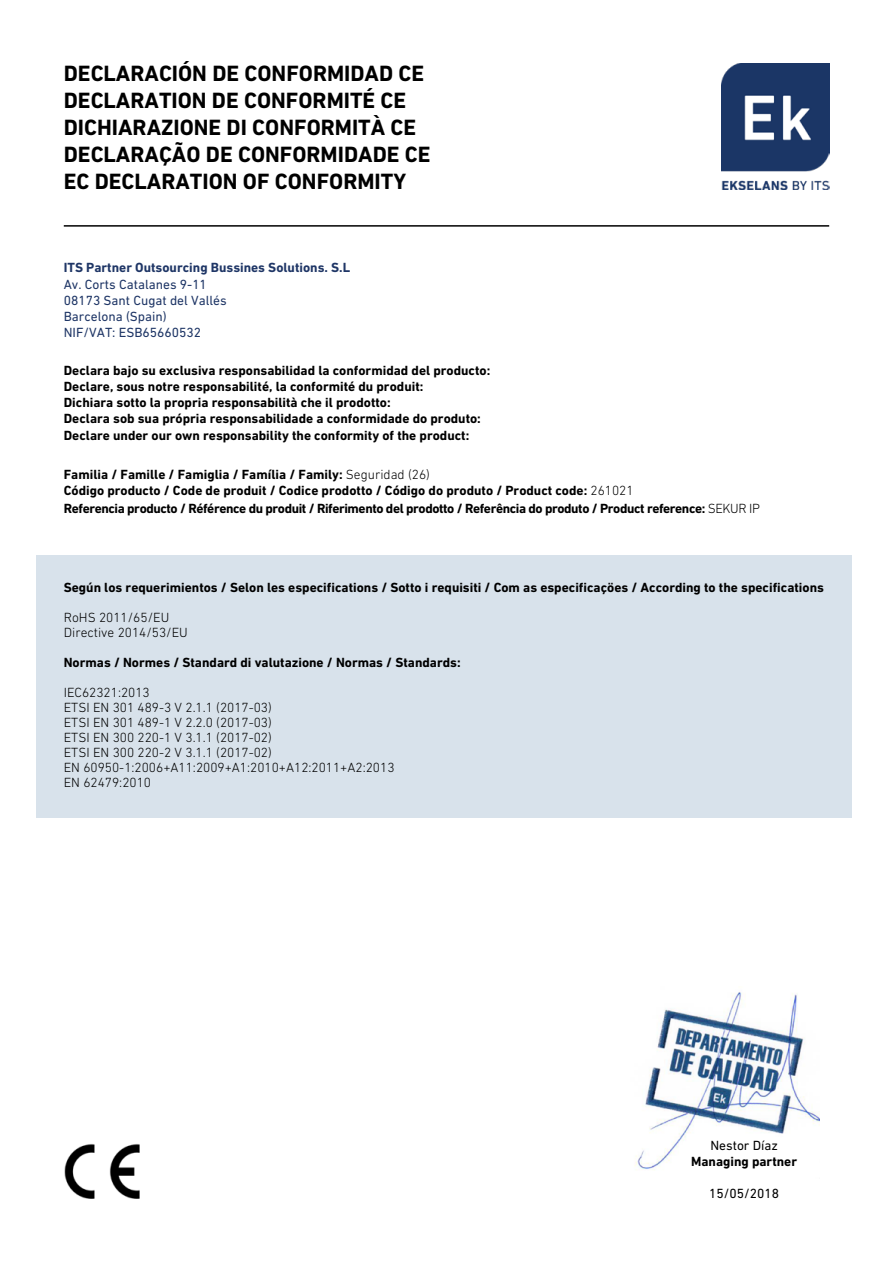
<style>
.page{position:relative;width:893px;height:1263px;background:#fff}
.page>*{position:absolute;margin:0;border:0;box-sizing:border-box;transform-origin:0 0}
.t1{font:700 22.5px/27px "DIN Next LT Pro";color:#000}
.t2{font:700 13.5px/16.2px "DIN Next LT Pro";color:#000}
.t3{font:300 13.5px/15px "DIN Next LT Pro";color:#000}
.t4{font:700 13.5px "DIN Next LT Pro";letter-spacing:-.03em;color:#000}
.t5{font:13.5px/16.2px "DIN Next LT Pro";color:#1f3666}
.t6{font:700 13.5px "DIN Next LT Pro";color:#1f3666}
.t7{font:13.5px "DIN Next LT Pro";color:#000}
.s1{font-weight:300}
</style>
<div class="page">
<img style="left:721px;top:64px;width:108px;height:125px">
<hr style="left:64px;top:225px;width:765px;height:2px;background:#000">
<div style="left:37px;top:555px;width:815px;height:263px;background:#d8e2eb"></div>
<img style="left:635px;top:992px;width:184px;height:178px">
<img style="left:64px;top:1144px;width:76px;height:55px">
<h1 class="t1" style="left:64px;top:59px;width:368px">DECLARACIÓN DE CONFORMIDAD CE<br>DECLARATION DE CONFORMITÉ CE<br>DICHIARAZIONE DI CONFORMITÀ CE<br>DECLARAÇÃO DE CONFORMIDADE CE<br>EC DECLARATION OF CONFORMITY</h1>
<p class="t6" style="left:64px;top:260px;width:288px">ITS Partner Outsourcing Bussines Solutions. S.L</p>
<p class="t5" style="left:64px;top:276px;width:164px">Av. Corts Catalanes 9-11<br>08173 Sant Cugat del Vallés<br>Barcelona (Spain)<br>NIF/VAT: ESB65660532</p>
<p class="t2" style="left:64px;top:362px;width:428px">Declara bajo su exclusiva responsabilidad la conformidad del producto:<br>Declare, sous notre responsabilité, la conformité du produit:<br>Dichiara sotto la propria responsabilità che il prodotto:<br>Declara sob sua própria responsabilidade a conformidade do produto:<br>Declare under our own responsability the conformity of the product:</p>
<p class="t2" style="left:64px;top:466px;width:571px">Familia / Famille / Famiglia / Família / Family: <span class="s1">Seguridad (26)<br></span>Código producto / Code de produit / Codice prodotto / Código do produto / Product code: <span class="s1">261021</span></p>
<p class="t4" style="left:64px;top:500px;width:698px">Referencia producto / Référence du produit / Riferimento del prodotto / Referência do produto / Product reference: <span class="s1">SEKUR IP</span></p>
<p class="t2" style="left:64px;top:579px;width:762px">Según los requerimientos / Selon les especifications / Sotto i requisiti / Com as especificaçöes / According to the specifications</p>
<p class="t3" style="left:64px;top:610px;width:126px">RoHS 2011/65/EU<br>Directive 2014/53/EU</p>
<p class="t2" style="left:64px;top:654px;width:398px">Normas / Normes / Standard di valutazione / Normas / Standards:</p>
<p class="t3" style="left:64px;top:685px;width:332px">IEC62321:2013<br>ETSI EN 301 489-3 V 2.1.1 (2017-03)<br>ETSI EN 301 489-1 V 2.2.0 (2017-03)<br>ETSI EN 300 220-1 V 3.1.1 (2017-02)<br>ETSI EN 300 220-2 V 3.1.1 (2017-02)<br>EN 60950-1:2006+A11:2009+A1:2010+A12:2011+A2:2013<br>EN 62479:2010</p>
<p class="t7" style="left:710px;top:1137px;width:69px">Nestor Díaz</p>
<p class="t2" style="left:691px;top:1153px;width:108px">Managing partner</p>
<p class="t7" style="left:709px;top:1186px;width:71px">15/05/2018</p>
</div>
